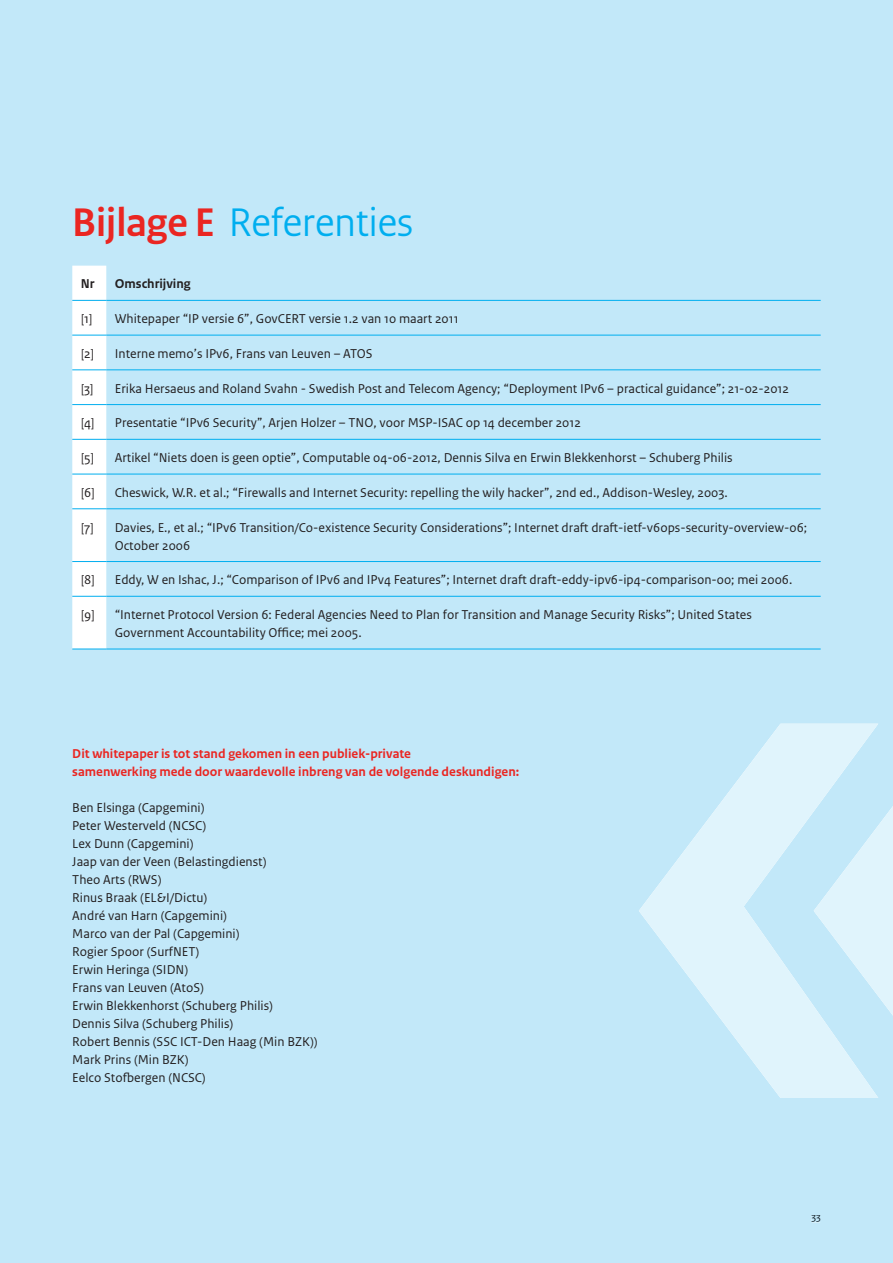
<style>
.page{position:relative;width:893px;height:1263px;background:#c2e8f9}
.page>*{position:absolute;margin:0;border:0;box-sizing:border-box;transform-origin:0 0}
.t1{font:42px "Rijksoverheid Sans Heading";color:#00aeef}
.t2{font:13.5px/18px "Rijksoverheid Sans Text";color:#231f20}
.t3{font:700 13.5px/18px "Rijksoverheid Sans Text";color:#ea2622}
.t4{font:700 13.5px "Rijksoverheid Sans Text";color:#231f20}
.t5{font:10.5px "Rijksoverheid Sans Text";color:#231f20}
.s1{font-weight:700;color:#ea2622}
</style>
<div class="page">
<div style="left:812px;top:1215px;width:8px;height:7px;background:#c2e8f9"></div>
<svg style="left:639px;top:724px;width:254px;height:374px;fill:#c2e8f9"></svg>
<svg style="left:72px;top:266px;width:34px;height:382px"></svg>
<hr style="left:72px;top:300px;width:34px;height:1px;background:#00aeef">
<hr style="left:106px;top:300px;width:715px;height:1px;background:#00aeef">
<hr style="left:72px;top:335px;width:34px;height:1px;background:#00aeef">
<hr style="left:106px;top:335px;width:715px;height:1px;background:#00aeef">
<hr style="left:72px;top:369px;width:34px;height:1px;background:#00aeef">
<hr style="left:106px;top:369px;width:715px;height:1px;background:#00aeef">
<hr style="left:72px;top:404px;width:34px;height:1px;background:#00aeef">
<hr style="left:106px;top:404px;width:715px;height:1px;background:#00aeef">
<hr style="left:72px;top:439px;width:34px;height:1px;background:#00aeef">
<hr style="left:106px;top:439px;width:715px;height:1px;background:#00aeef">
<hr style="left:72px;top:474px;width:34px;height:1px;background:#00aeef">
<hr style="left:106px;top:474px;width:715px;height:1px;background:#00aeef">
<hr style="left:72px;top:508px;width:34px;height:1px;background:#00aeef">
<hr style="left:106px;top:508px;width:715px;height:1px;background:#00aeef">
<hr style="left:72px;top:561px;width:34px;height:1px;background:#00aeef">
<hr style="left:106px;top:561px;width:715px;height:1px;background:#00aeef">
<hr style="left:72px;top:596px;width:34px;height:1px;background:#00aeef">
<hr style="left:106px;top:596px;width:715px;height:1px;background:#00aeef">
<hr style="left:72px;top:648px;width:34px;height:1px;background:#00aeef">
<hr style="left:106px;top:648px;width:715px;height:1px;background:#00aeef">
<h1 class="t1" style="left:72px;top:198px;width:342px"><span class="s1">Bijlage E</span> Referenties</h1>
<p class="t4" style="left:81px;top:276px;width:15px">Nr</p>
<p class="t4" style="left:115px;top:276px;width:77px">Omschrijving</p>
<p class="t2" style="left:81px;top:310px;width:13px">[1]</p>
<p class="t2" style="left:115px;top:310px;width:345px">Whitepaper “IP versie 6”, GovCERT versie 1.2 van 10 maart 2011</p>
<p class="t2" style="left:81px;top:345px;width:15px">[2]</p>
<p class="t2" style="left:115px;top:345px;width:259px">Interne memo’s IPv6, Frans van Leuven – ATOS</p>
<p class="t2" style="left:81px;top:379px;width:14px">[3]</p>
<p class="t2" style="left:115px;top:379px;width:676px">Erika Hersaeus and Roland Svahn - Swedish Post and Telecom Agency; “Deployment IPv6 – practical guidance”; 21-02-2012</p>
<p class="t2" style="left:81px;top:414px;width:15px">[4]</p>
<p class="t2" style="left:115px;top:414px;width:468px">Presentatie “IPv6 Security”, Arjen Holzer – TNO, voor MSP-ISAC op 14 december 2012</p>
<p class="t2" style="left:81px;top:449px;width:15px">[5]</p>
<p class="t2" style="left:115px;top:449px;width:619px">Artikel “Niets doen is geen optie”, Computable 04-06-2012, Dennis Silva en Erwin Blekkenhorst – Schuberg Philis</p>
<p class="t2" style="left:81px;top:484px;width:16px">[6]</p>
<p class="t2" style="left:115px;top:484px;width:614px">Cheswick, W.R. et al.; “Firewalls and Internet Security: repelling the wily hacker”, 2nd ed., Addison-Wesley, 2003.</p>
<p class="t2" style="left:81px;top:518px;width:15px">[7]</p>
<p class="t2" style="left:115px;top:518px;width:694px">Davies, E., et al.; “IPv6 Transition/Co-existence Security Considerations”; Internet draft draft-ietf-v6ops-security-overview-06;<br>October 2006</p>
<p class="t2" style="left:81px;top:571px;width:16px">[8]</p>
<p class="t2" style="left:115px;top:571px;width:679px">Eddy, W en Ishac, J.; “Comparison of IPv6 and IPv4 Features”; Internet draft draft-eddy-ipv6-ip4-comparison-00; mei 2006.</p>
<p class="t2" style="left:81px;top:606px;width:16px">[9]</p>
<p class="t2" style="left:115px;top:606px;width:638px">“Internet Protocol Version 6: Federal Agencies Need to Plan for Transition and Manage Security Risks”; United States<br>Government Accountability Office; mei 2005.</p>
<p class="t3" style="left:72px;top:745px;width:448px">Dit whitepaper is tot stand gekomen in een publiek-private<br>samenwerking mede door waardevolle inbreng van de volgende deskundigen:</p>
<p class="t2" style="left:72px;top:799px;width:247px">Ben Elsinga (Capgemini)<br>Peter Westerveld (NCSC)<br>Lex Dunn (Capgemini)<br>Jaap van der Veen (Belastingdienst)<br>Theo Arts (RWS)<br>Rinus Braak (EL&amp;I/Dictu)<br>André van Harn (Capgemini)<br>Marco van der Pal (Capgemini)<br>Rogier Spoor (SurfNET)<br>Erwin Heringa (SIDN)<br>Frans van Leuven (AtoS)<br>Erwin Blekkenhorst (Schuberg Philis)<br>Dennis Silva (Schuberg Philis)<br>Robert Bennis (SSC ICT-Den Haag (Min BZK))<br>Mark Prins (Min BZK)<br>Eelco Stofbergen (NCSC)</p>
<p class="t5" style="left:811px;top:1211px;width:11px">33</p>
</div>
